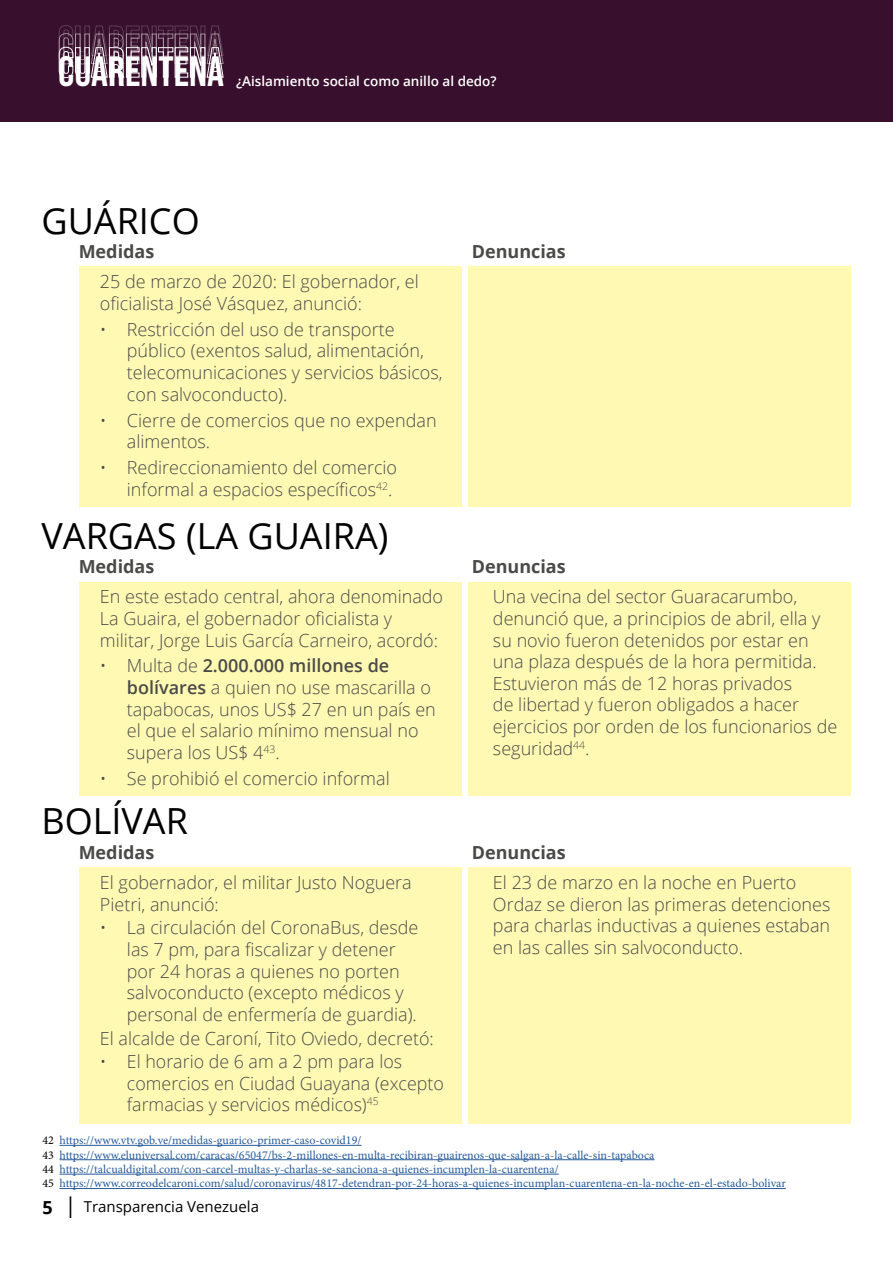
<style>
.page{position:relative;width:893px;height:1263px;background:#fff}
.page>*{position:absolute;margin:0;border:0;box-sizing:border-box;transform-origin:0 0}
.t1{font:42.15px "Bebas Neue";color:#fff}
.t2{font:36px "Open Sans";color:#000}
.t3{font:300 18px/21.6px "Open Sans";color:#4a4a49}
.t4{font:700 18px "Open Sans";color:#4a4a49}
.t5{font:15px "Open Sans";color:#000}
.t6{font:600 13.5px "Open Sans";color:#fff}
.t7{font:12px/14.4px "Minion Pro";color:#275b9b}
.s1{font-weight:600}
.s2{color:#000}
.s3{font-weight:700;font-size:18px}
.s4{font-weight:300;font-size:30px}
</style>
<div class="page">
<div style="left:0;top:0;width:893px;height:121px;background:#380f2c"></div>
<svg style="left:58px;top:25px;width:166px;height:53px"></svg>
<div style="left:79px;top:267px;width:382px;height:240px;background:#fff9b3"></div>
<div style="left:468px;top:267px;width:382px;height:240px;background:#fff9b3"></div>
<div style="left:79px;top:582px;width:382px;height:213px;background:#fff9b3"></div>
<div style="left:468px;top:582px;width:382px;height:213px;background:#fff9b3"></div>
<div style="left:79px;top:867px;width:382px;height:257px;background:#fff9b3"></div>
<div style="left:468px;top:867px;width:382px;height:257px;background:#fff9b3"></div>
<hr style="left:59px;top:1145px;width:302px;height:1px;background:#275b9b">
<hr style="left:59px;top:1159px;width:595px;height:1px;background:#275b9b">
<hr style="left:59px;top:1174px;width:500px;height:1px;background:#275b9b">
<hr style="left:59px;top:1188px;width:727px;height:1px;background:#275b9b">
<h1 class="t1" style="left:58px;top:47px;width:167px">CUARENTENA</h1>
<p class="t6" style="left:236px;top:71px;width:262px">¿Aislamiento social como anillo al dedo?</p>
<h2 class="t2" style="left:41px;top:196px;width:160px">GUÁRICO</h2>
<p class="t4" style="left:79px;top:239px;width:77px">Medidas</p>
<p class="t3" style="left:100px;top:271px;width:320px">25 de marzo de 2020: El gobernador, el oficialista José Vásquez, anunció:</p>
<p class="t3" style="left:127px;top:318px;width:317px;text-indent:-27px">• Restricción del uso de transporte público (exentos salud, alimentación, telecomunicaciones y servicios básicos, con salvoconducto).</p>
<p class="t3" style="left:127px;top:409px;width:311px;text-indent:-27px">• Cierre de comercios que no expendan alimentos.</p>
<p class="t3" style="left:100px;top:456px;width:299px;text-align:right">• Redireccionamiento del comercio informal a espacios específicos<sup>42</sup>.</p>
<h2 class="t2" style="left:41px;top:511px;width:349px">VARGAS (LA GUAIRA)</h2>
<p class="t4" style="left:79px;top:554px;width:77px">Medidas</p>
<p class="t3" style="left:100px;top:585px;width:345px">En este estado central, ahora denominado<br>La Guaira, el gobernador oficialista y militar, Jorge Luis García Carneiro, acordó:</p>
<p class="t3" style="left:127px;top:655px;width:310px;text-indent:-27px">• Multa de <span class="s1">2.000.000 millones de bolívares</span> a quien no use mascarilla o tapabocas, unos US$ 27 en un país en el que el salario mínimo mensual no supera los US$ 4<sup>43</sup>.</p>
<p class="t3" style="left:100px;top:767px;width:291px">• Se prohibió el comercio informal</p>
<h2 class="t2" style="left:41px;top:797px;width:148px">BOLÍVAR</h2>
<p class="t4" style="left:79px;top:840px;width:77px">Medidas</p>
<p class="t3" style="left:100px;top:871px;width:313px">El gobernador, el militar Justo Noguera<br>Pietri, anunció:</p>
<p class="t3" style="left:127px;top:916px;width:293px;text-indent:-27px">• La circulación del CoronaBus, desde las 7 pm, para fiscalizar y detener por 24 horas a quienes no porten salvoconducto (excepto médicos y personal de enfermería de guardia).</p>
<p class="t3" style="left:100px;top:1027px;width:335px">El alcalde de Caroní, Tito Oviedo, decretó:</p>
<p class="t3" style="left:127px;top:1050px;width:318px;text-indent:-27px">• El horario de 6 am a 2 pm para los comercios en Ciudad Guayana (excepto farmacias y servicios médicos)<sup>45</sup></p>
<p class="t4" style="left:472px;top:239px;width:95px">Denuncias</p>
<p class="t4" style="left:472px;top:554px;width:95px">Denuncias</p>
<p class="t3" style="left:493px;top:585px;width:346px">Una vecina del sector Guaracarumbo, denunció que, a principios de abril, ella y su novio fueron detenidos por estar en una plaza después de la hora permitida.<br>Estuvieron más de 12 horas privados<br>de libertad y fueron obligados a hacer ejercicios por orden de los funcionarios de seguridad<sup>44</sup>.</p>
<p class="t4" style="left:472px;top:840px;width:95px">Denuncias</p>
<p class="t3" style="left:493px;top:871px;width:339px">El 23 de marzo en la noche en Puerto Ordaz se dieron las primeras detenciones para charlas inductivas a quienes estaban en las calles sin salvoconducto.</p>
<p class="t7" style="left:43px;top:1133px;width:745px"><span class="s2">42</span> https://www.vtv.gob.ve/medidas-guarico-primer-caso-covid19/<br><span class="s2">43</span> https://www.eluniversal.com/caracas/65047/bs-2-millones-en-multa-recibiran-guairenos-que-salgan-a-la-calle-sin-tapaboca<br><span class="s2">44</span> https://talcualdigital.com/con-carcel-multas-y-charlas-se-sanciona-a-quienes-incumplen-la-cuarentena/<br><span class="s2">45</span> https://www.correodelcaroni.com/salud/coronavirus/4817-detendran-por-24-horas-a-quienes-incumplan-cuarentena-en-la-noche-en-el-estado-bolivar</p>
<p class="t5" style="left:43px;top:1196px;width:218px"><span class="s3">5</span> <span class="s4">I</span> Transparencia Venezuela</p>
</div>
